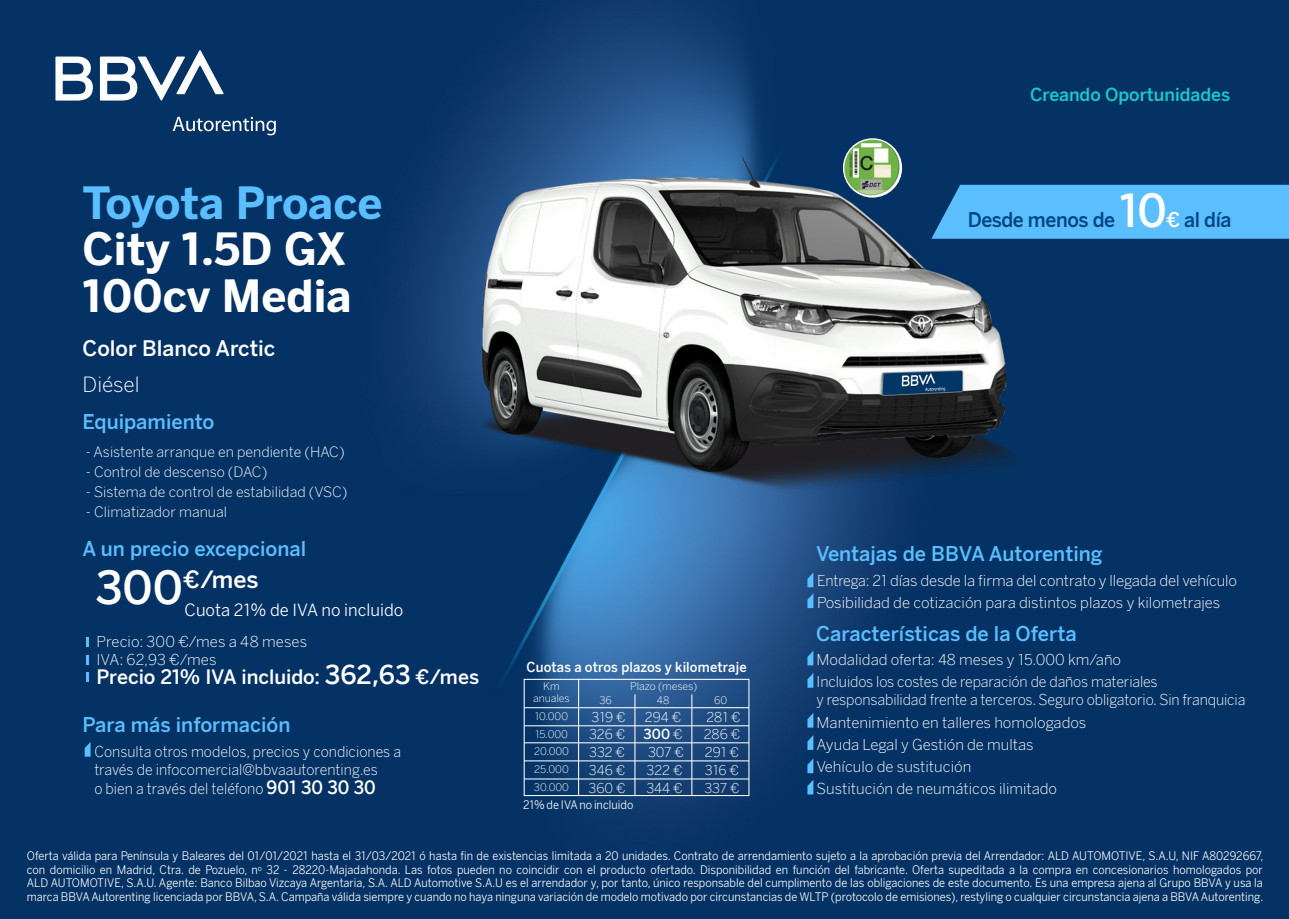
<style>
.page{position:relative;width:1289px;height:919px;background:#fff}
.page>*{position:absolute;margin:0;border:0;box-sizing:border-box;transform-origin:0 0}
.t1{font:300 44.7px "BBVA Benton Sans";color:#fff}
.t2{font:700 43.5px/46.5px "BBVA Benton Sans";color:#fff}
.t3{font:700 43.5px "BBVA Benton Sans";letter-spacing:-.01em;color:#5abeff}
.t4{font:300 23.25px "BBVA Benton Sans";color:#fff}
.t5{font:300 21px "BBVA Benton Sans";color:#fff}
.t6{font:300 21px "BBVA Benton Sans";color:#fff}
.t7{font:300 19.95px "BBVA Benton Sans";color:#5abeff}
.t8{font:300 19.95px "BBVA Benton Sans";letter-spacing:-.02em;color:#004482}
.t9{font:300 19.5px "BBVA Benton Sans";letter-spacing:-.005em;color:#fff}
.t10{font:300 17.55px "BBVA Benton Sans";color:#18cccd}
.t11{font:16.5px "BBVA Benton Sans";color:#fff}
.t12{font:300 15px/18px "BBVA Benton Sans";letter-spacing:-.005em;color:#fff;scale:.95 1}
.t13{font:300 15px "BBVA Benton Sans";letter-spacing:-.005em;color:#fff}
.t14{font:300 14.25px "BBVA Benton Sans";color:#fff}
.t15{font:300 13.5px "BBVA Benton Sans";color:#fff}
.t16{font:300 13.5px "BBVA Benton Sans";letter-spacing:.005em;color:#fff;scale:.96 1}
.t17{font:300 13.5px "BBVA Benton Sans";letter-spacing:.005em;color:#fff}
.t18{font:11.55px/13.5px "BBVA Benton Sans";color:#fff;text-align:justify;scale:.95 1}
.t19{font:300 10.5px "BBVA Benton Sans";color:#fff}
.s1{font-size:44.7px}
.s2{font-size:25.5px}
.s3{font-size:18px}
.s4{font-style:inherit}
.s5{color:#fff}
</style>
<div class="page">
<img style="left:0;top:0;width:1288px;height:918px">
<svg style="left:86px;top:637px;width:3px;height:9px"></svg>
<svg style="left:86px;top:655px;width:3px;height:9px"></svg>
<svg style="left:86px;top:672px;width:3px;height:10px"></svg>
<div style="left:523px;top:678px;width:226px;height:118px;border:1px solid #fff"></div>
<hr style="left:524px;top:707px;width:225px;height:1px;background:#fff">
<hr style="left:524px;top:725px;width:225px;height:1px;background:#fff">
<hr style="left:524px;top:742px;width:225px;height:1px;background:#fff">
<hr style="left:524px;top:760px;width:225px;height:1px;background:#fff">
<hr style="left:524px;top:778px;width:225px;height:1px;background:#fff">
<hr style="left:578px;top:679px;width:1px;height:117px;background:#fff">
<hr style="left:634px;top:694px;width:1px;height:102px;background:#fff">
<hr style="left:691px;top:694px;width:1px;height:101px;background:#fff">
<img style="left:843px;top:139px;width:58px;height:58px;border-radius:29px">
<div style="left:843px;top:138px;width:59px;height:59px;border:1px solid #fff;border-radius:50%"></div>
<svg style="left:173px;top:117px;width:103px;height:18px;background:#406389"></svg>
<svg style="left:55px;top:57px;width:38px;height:44px"></svg>
<svg style="left:100px;top:50px;width:124px;height:51px"></svg>
<svg style="left:85px;top:741px;width:6px;height:15px"></svg>
<svg style="left:807px;top:650px;width:6px;height:15px"></svg>
<svg style="left:807px;top:673px;width:6px;height:14px"></svg>
<svg style="left:807px;top:712px;width:6px;height:15px"></svg>
<svg style="left:807px;top:735px;width:6px;height:14px"></svg>
<svg style="left:807px;top:758px;width:6px;height:15px"></svg>
<svg style="left:807px;top:779px;width:6px;height:15px"></svg>
<svg style="left:807px;top:593px;width:6px;height:15px"></svg>
<svg style="left:807px;top:572px;width:6px;height:15px"></svg>
<div style="left:931px;top:185px;width:357px;height:54px;background:#5abeff"></div>
<p class="t3" style="left:83px;top:175px;width:301px">Toyota Proace</p>
<p class="t2" style="left:83px;top:227px;width:270px">City 1.5D GX<br>100cv Media</p>
<p class="t5" style="left:83px;top:335px;width:194px">Color Blanco Arctic</p>
<p class="t6" style="left:83px;top:371px;width:59px">Diésel</p>
<p class="t7" style="left:83px;top:409px;width:133px">Equipamiento</p>
<p class="t14" style="left:86px;top:443px;width:260px">- Asistente arranque en pendiente (HAC)</p>
<p class="t14" style="left:86px;top:463px;width:183px">- Control de descenso (DAC)</p>
<p class="t14" style="left:86px;top:483px;width:263px">- Sistema de control de estabilidad (VSC)</p>
<p class="t14" style="left:86px;top:503px;width:143px">- Climatizador manual</p>
<p class="t7" style="left:83px;top:536px;width:225px">A un precio excepcional</p>
<p class="t4" style="left:95px;top:565px;width:165px"><span class="s1">300</span>€/mes</p>
<p class="t11" style="left:184px;top:600px;width:220px">Cuota 21% de IVA no incluido</p>
<p class="t13" style="left:96px;top:632px;width:212px">Precio: 300 €/mes a 48 meses</p>
<p class="t13" style="left:96px;top:650px;width:122px">IVA: 62,93 €/mes</p>
<p class="t9" style="left:96px;top:665px;width:384px">Precio 21% IVA incluido: <span class="s2">362,63</span> €/mes</p>
<p class="t7" style="left:83px;top:712px;width:209px">Para más información</p>
<p class="t12" style="left:94px;top:742px;width:324px">Consulta otros modelos, precios y condiciones a través de infocomercial@bbvaautorenting.es</p>
<p class="t12" style="left:94px;top:779px;width:298px">o bien a través del teléfono <span class="s3">901 30 30 30</span></p>
<p class="t16" style="left:526px;top:659px;width:231px">Cuotas a otros plazos y kilometraje</p>
<p class="t19" style="left:630px;top:680px;width:69px">Plazo (meses)</p>
<p class="t19" style="left:599px;top:693px;width:14px">36</p>
<p class="t15" style="left:591px;top:708px;width:36px">319 €</p>
<p class="t15" style="left:589px;top:726px;width:38px">326 €</p>
<p class="t15" style="left:589px;top:744px;width:38px">332 €</p>
<p class="t15" style="left:589px;top:762px;width:38px">346 €</p>
<p class="t15" style="left:588px;top:779px;width:39px">360 €</p>
<p class="t19" style="left:543px;top:680px;width:18px">Km</p>
<p class="t19" style="left:533px;top:692px;width:38px">anuales</p>
<p class="t19" style="left:535px;top:709px;width:35px">10.000</p>
<p class="t19" style="left:535px;top:727px;width:34px">15.000</p>
<p class="t19" style="left:534px;top:745px;width:36px">20.000</p>
<p class="t19" style="left:534px;top:763px;width:36px">25.000</p>
<p class="t19" style="left:534px;top:780px;width:37px">30.000</p>
<p class="t19" style="left:657px;top:693px;width:14px">48</p>
<p class="t15" style="left:645px;top:708px;width:38px">294 €</p>
<p class="t17" style="left:643px;top:726px;width:41px">300 <span class="s4">€</span></p>
<p class="t15" style="left:648px;top:744px;width:38px">307 €</p>
<p class="t15" style="left:646px;top:762px;width:38px">322 €</p>
<p class="t15" style="left:646px;top:779px;width:38px">344 €</p>
<p class="t19" style="left:714px;top:693px;width:15px">60</p>
<p class="t15" style="left:706px;top:708px;width:36px">281 €</p>
<p class="t15" style="left:703px;top:726px;width:38px">286 €</p>
<p class="t15" style="left:705px;top:744px;width:36px">291 €</p>
<p class="t15" style="left:705px;top:762px;width:36px">316 €</p>
<p class="t15" style="left:704px;top:779px;width:37px">337 €</p>
<p class="t18" style="left:523px;top:798px;width:117px">21% de IVA no incluido</p>
<p class="t10" style="left:1030px;top:84px;width:201px">Creando Oportunidades</p>
<p class="t1" style="left:1119px;top:183px;width:49px">10</p>
<p class="t8" style="left:1165px;top:208px;width:67px"><span class="s5">€</span> al día</p>
<p class="t8" style="left:967px;top:208px;width:149px">Desde menos de</p>
<p class="t7" style="left:816px;top:541px;width:288px">Ventajas de BBVA Autorenting</p>
<p class="t12" style="left:817px;top:571px;width:443px">Entrega: 21 días desde la firma del contrato y llegada del vehículo</p>
<p class="t13" style="left:817px;top:593px;width:404px">Posibilidad de cotización para distintos plazos y kilometrajes</p>
<p class="t7" style="left:816px;top:621px;width:262px">Características de la Oferta</p>
<p class="t13" style="left:816px;top:650px;width:306px">Modalidad oferta: 48 meses y 15.000 km/año</p>
<p class="t12" style="left:816px;top:672px;width:453px">Incluidos los costes de reparación de daños materiales<br>y responsabilidad frente a terceros. Seguro obligatorio. Sin franquicia</p>
<p class="t13" style="left:816px;top:713px;width:271px">Mantenimiento en talleres homologados</p>
<p class="t13" style="left:816px;top:735px;width:219px">Ayuda Legal y Gestión de multas</p>
<p class="t13" style="left:816px;top:757px;width:156px">Vehículo de sustitución</p>
<p class="t13" style="left:816px;top:780px;width:242px">Sustitución de neumáticos ilimitado</p>
<p class="t18" style="left:27px;top:849px;width:1302px">Oferta válida para Península y Baleares del 01/01/2021 hasta el 31/03/2021 ó hasta fin de existencias limitada a 20 unidades. Contrato de arrendamiento sujeto a la aprobación previa del Arrendador: ALD AUTOMOTIVE, S.A.U, NIF A80292667, con domicilio en Madrid, Ctra. de Pozuelo, n<sup>o</sup> 32 - 28220-Majadahonda. Las fotos pueden no coincidir con el producto ofertado. Disponibilidad en función del fabricante. Oferta supeditada a la compra en concesionarios homologados por ALD AUTOMOTIVE, S.A.U. Agente: Banco Bilbao Vizcaya Argentaria, S.A. ALD Automotive S.A.U es el arrendador y, por tanto, único responsable del cumplimento de las obligaciones de este documento. Es una empresa ajena al Grupo BBVA y usa la marca BBVA Autorenting licenciada por BBVA, S.A. Campaña válida siempre y cuando no haya ninguna variación de modelo motivado por circunstancias de WLTP (protocolo de emisiones), restyling o cualquier circunstancia ajena a BBVA Autorenting.</p>
</div>
